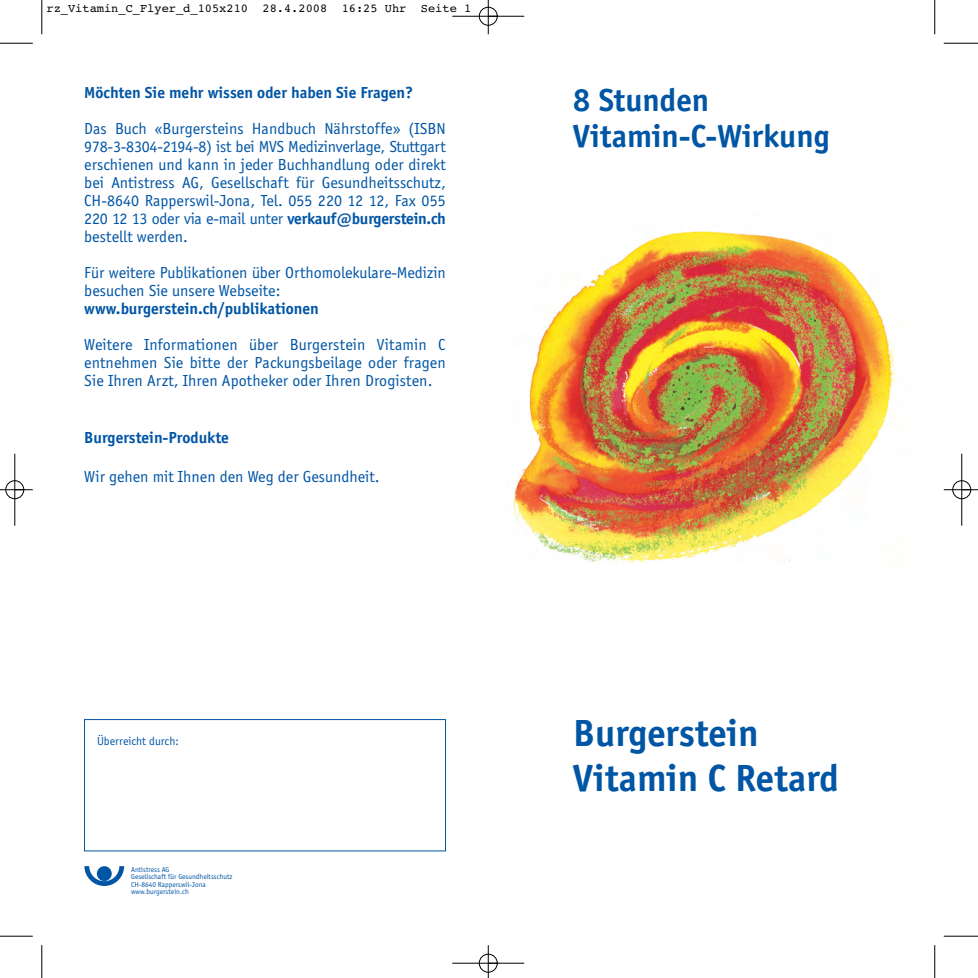
<style>
.page{position:relative;width:978px;height:978px;background:#fff}
.page>*{position:absolute;margin:0;border:0;box-sizing:border-box;transform-origin:0 0}
.t1{font:700 39px/45px "Officina Sans";color:#0155a5}
.t2{font:700 33px/36px "Officina Sans";color:#0155a5}
.t3{font:16.5px/18px "Officina Sans";color:#0155a5;text-align:justify}
.t4{font:700 16.5px "Officina Sans";color:#0155a5}
.t5{font:12px "Courier";color:#000}
.t6{font:12px "Officina Sans";color:#0155a5}
.t7{font:7.5px/7.5px "Officina Sans";color:#0155a5}
.s1{font-weight:700}
</style>
<div class="page">
<img style="left:513px;top:231px;width:386px;height:333px">
<div style="left:84px;top:719px;width:362px;height:132px;border:1px solid #0155a5"></div>
<svg style="left:84px;top:866px;width:40px;height:20px"></svg>
<div style="left:97px;top:866px;width:15px;height:15px;background:#0155a5;border-radius:50%"></div>
<hr style="left:42px;top:0;width:1px;height:34px;background:#000">
<hr style="left:0;top:43px;width:33px;height:1px;background:#000">
<hr style="left:934px;top:0;width:1px;height:34px;background:#000">
<hr style="left:944px;top:43px;width:34px;height:1px;background:#000">
<hr style="left:42px;top:945px;width:1px;height:33px;background:#000">
<hr style="left:0;top:936px;width:33px;height:1px;background:#000">
<hr style="left:934px;top:945px;width:1px;height:33px;background:#000">
<hr style="left:944px;top:936px;width:34px;height:1px;background:#000">
<div style="left:479px;top:7px;width:19px;height:19px;border:1px solid #fff;border-radius:50%"></div>
<div style="left:479px;top:954px;width:19px;height:19px;border:1px solid #fff;border-radius:50%"></div>
<div style="left:5px;top:480px;width:19px;height:19px;border:1px solid #fff;border-radius:50%"></div>
<div style="left:952px;top:480px;width:19px;height:19px;border:1px solid #fff;border-radius:50%"></div>
<hr style="left:452px;top:16px;width:72px;height:1px;background:#000">
<hr style="left:452px;top:963px;width:72px;height:1px;background:#000">
<hr style="left:15px;top:454px;width:1px;height:72px;background:#000">
<hr style="left:961px;top:454px;width:1px;height:72px;background:#000">
<hr style="left:488px;top:0;width:1px;height:34px;background:#000">
<hr style="left:488px;top:945px;width:1px;height:33px;background:#000">
<hr style="left:0;top:489px;width:33px;height:1px;background:#000">
<hr style="left:944px;top:489px;width:34px;height:1px;background:#000">
<div style="left:479px;top:7px;width:18px;height:18px;border:1px solid #000;border-radius:50%"></div>
<div style="left:479px;top:954px;width:18px;height:18px;border:1px solid #000;border-radius:50%"></div>
<div style="left:6px;top:481px;width:18px;height:18px;border:1px solid #000;border-radius:50%"></div>
<div style="left:953px;top:481px;width:18px;height:18px;border:1px solid #000;border-radius:50%"></div>
<p class="t5" style="left:46px;top:4px;width:426px">rz_Vitamin_C_Flyer_d_105x210 28.4.2008 16:25 Uhr Seite 1</p>
<p class="t4" style="left:84px;top:86px;width:330px">Möchten Sie mehr wissen oder haben Sie Fragen?</p>
<p class="t3" style="left:84px;top:121px;width:363px">Das Buch «Burgersteins Handbuch Nährstoffe» (ISBN 978-3-8304-2194-8) ist bei MVS Medizinverlage, Stuttgart erschienen und kann in jeder Buchhandlung oder direkt bei Antistress AG, Gesellschaft für Gesundheitsschutz, CH-8640 Rapperswil-Jona, Tel. 055 220 12 12, Fax 055<br>220 12 13 oder via e-mail unter <span class="s1">verkauf@burgerstein.ch </span>bestellt werden.</p>
<p class="t3" style="left:84px;top:265px;width:363px">Für weitere Publikationen über Orthomolekulare-Medizin besuchen Sie unsere Webseite:</p>
<p class="t4" style="left:84px;top:302px;width:236px">www.burgerstein.ch/publikationen</p>
<p class="t3" style="left:84px;top:337px;width:363px">Weitere Informationen über Burgerstein Vitamin C entnehmen Sie bitte der Packungsbeilage oder fragen Sie Ihren Arzt, Ihren Apotheker oder Ihren Drogisten.</p>
<p class="t4" style="left:84px;top:431px;width:146px">Burgerstein-Produkte</p>
<p class="t3" style="left:84px;top:469px;width:297px">Wir gehen mit Ihnen den Weg der Gesundheit.</p>
<p class="t6" style="left:97px;top:737px;width:83px">Überreicht durch:</p>
<p class="t7" style="left:131px;top:866px;width:103px">Antistress AG<br>Gesellschaft für Gesundheitsschutz<br>CH-8640 Rapperswil-Jona www.burgerstein.ch</p>
<h2 class="t2" style="left:573px;top:84px;width:258px">8 Stunden<br>Vitamin-C-Wirkung</h2>
<h1 class="t1" style="left:573px;top:713px;width:267px">Burgerstein<br>Vitamin C Retard</h1>
</div>
